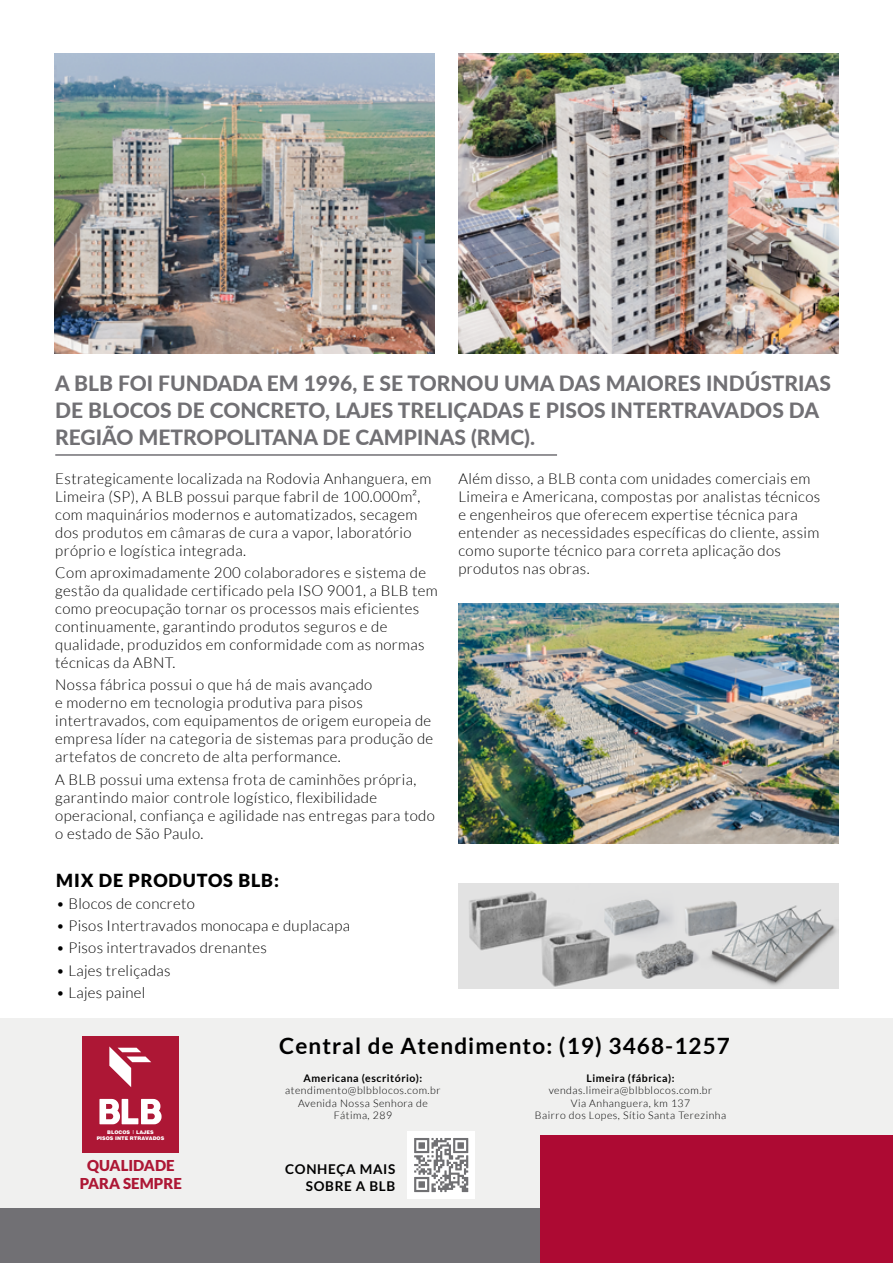
<style>
.page{position:relative;width:893px;height:1263px;background:#fff}
.page>*{position:absolute;margin:0;border:0;box-sizing:border-box;transform-origin:0 0}
.t1{font:700 22.5px "Lato";letter-spacing:.05em;color:#000}
.t2{font:800 21px/27px "Lato";color:#717074}
.t3{font:900 18px "Lato";letter-spacing:.05em;color:#000}
.t4{font:300 15px/18px "Lato";letter-spacing:.025em;color:#000}
.t5{font:900 15px/18px "Lato";color:#ad1735;text-align:center}
.t6{font:700 13.5px/16.2px "Lato";letter-spacing:.05em;color:#000;text-align:right}
.t7{font:300 10.5px/12.6px "Lato";letter-spacing:.05em;color:#000;text-align:center}
.t8{font:700 10.5px "Lato";letter-spacing:.05em;color:#000}
.t9{font:900 4.95px/6.4px "Helvetica LT Std";color:#fff}
.t10{font:900 4.05px "Helvetica LT Std";color:#fff}
</style>
<div class="page">
<hr style="left:55px;top:454px;width:502px;height:2px;background:#717074">
<img style="left:458px;top:884px;width:381px;height:104px">
<img style="left:54px;top:53px;width:381px;height:301px">
<img style="left:458px;top:53px;width:381px;height:301px">
<img style="left:458px;top:603px;width:381px;height:240px">
<div style="left:0;top:1018px;width:893px;height:245px;background:#f0f0ef"></div>
<div style="left:407px;top:1131px;width:68px;height:68px;background:#fff"></div>
<svg style="left:414px;top:1138px;width:54px;height:54px"></svg>
<div style="left:0;top:1208px;width:618px;height:55px;background:#717074"></div>
<div style="left:540px;top:1135px;width:353px;height:128px;background:#ad0a33"></div>
<div style="left:82px;top:1036px;width:97px;height:116px;background:#ad1735"></div>
<svg style="left:99px;top:1099px;width:63px;height:25px"></svg>
<svg style="left:109px;top:1046px;width:42px;height:41px"></svg>
<h2 class="t2" style="left:55px;top:369px;width:777px">A BLB FOI FUNDADA EM 1996, E SE TORNOU UMA DAS MAIORES INDÚSTRIAS<br>DE BLOCOS DE CONCRETO, LAJES TRELIÇADAS E PISOS INTERTRAVADOS DA<br>REGIÃO METROPOLITANA DE CAMPINAS (RMC).</h2>
<p class="t4" style="left:55px;top:469px;width:378px">Estrategicamente localizada na Rodovia Anhanguera, em Limeira (SP), A BLB possui parque fabril de 100.000m², com maquinários modernos e automatizados, secagem dos produtos em câmaras de cura a vapor, laboratório próprio e logística integrada.</p>
<p class="t4" style="left:55px;top:564px;width:384px">Com aproximadamente 200 colaboradores e sistema de gestão da qualidade certificado pela ISO 9001, a BLB tem como preocupação tornar os processos mais eficientes continuamente, garantindo produtos seguros e de qualidade, produzidos em conformidade com as normas técnicas da ABNT.</p>
<p class="t4" style="left:55px;top:676px;width:379px">Nossa fábrica possui o que há de mais avançado<br>e moderno em tecnologia produtiva para pisos intertravados, com equipamentos de origem europeia de empresa líder na categoria de sistemas para produção de artefatos de concreto de alta performance.</p>
<p class="t4" style="left:55px;top:770px;width:381px">A BLB possui uma extensa frota de caminhões própria, garantindo maior controle logístico, flexibilidade operacional, confiança e agilidade nas entregas para todo o estado de São Paulo.</p>
<p class="t3" style="left:56px;top:869px;width:224px">MIX DE PRODUTOS BLB:</p>
<p class="t4" style="left:56px;top:895px;width:140px">• Blocos de concreto</p>
<p class="t4" style="left:56px;top:917px;width:295px">• Pisos Intertravados monocapa e duplacapa</p>
<p class="t4" style="left:56px;top:939px;width:212px">• Pisos intertravados drenantes</p>
<p class="t4" style="left:56px;top:961px;width:116px">• Lajes treliçadas</p>
<p class="t4" style="left:56px;top:983px;width:91px">• Lajes painel</p>
<p class="t4" style="left:458px;top:469px;width:363px">Além disso, a BLB conta com unidades comerciais em Limeira e Americana, compostas por analistas técnicos e engenheiros que oferecem expertise técnica para entender as necessidades específicas do cliente, assim como suporte técnico para correta aplicação dos produtos nas obras.</p>
<h1 class="t1" style="left:279px;top:1033px;width:452px">Central de Atendimento: (19) 3468-1257</h1>
<p class="t9" style="left:97px;top:1128px;width:69px;text-indent:39px">LAJES<br>PISOS INTE RTRAVADOS</p>
<p class="t9" style="left:107px;top:1128px;width:24px">BLOCOS</p>
<p class="t10" style="left:133px;top:1129px;width:3px">|</p>
<p class="t5" style="left:80px;top:1156px;width:103px">QUALIDADE<br>PARA SEMPRE</p>
<p class="t8" style="left:304px;top:1072px;width:120px">Americana (escritório):</p>
<p class="t7" style="left:285px;top:1084px;width:157px">atendimento@blbblocos.com.br<br>Avenida Nossa Senhora de<br>Fátima, 289</p>
<p class="t6" style="left:285px;top:1161px;width:112px">CONHEÇA MAIS<br>SOBRE A BLB</p>
<p class="t8" style="left:587px;top:1072px;width:90px">Limeira (fábrica):</p>
<p class="t7" style="left:535px;top:1084px;width:193px">vendas.limeira@blbblocos.com.br<br>Via Anhanguera, km 137<br>Bairro dos Lopes, Sítio Santa Terezinha</p>
</div>
